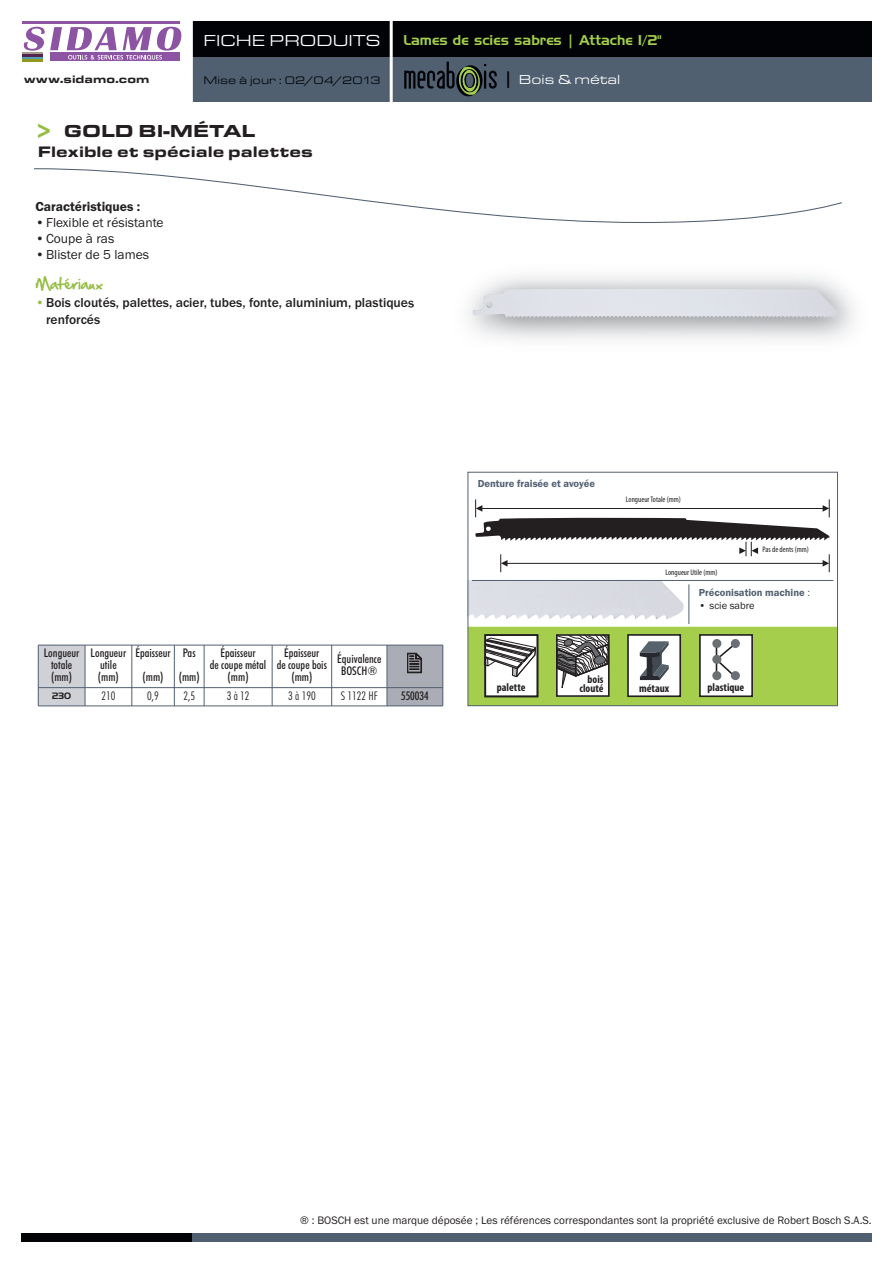
<style>
.page{position:relative;width:893px;height:1263px;background:#fff}
.page>*{position:absolute;margin:0;border:0;box-sizing:border-box;transform-origin:0 0}
.t1{font:18px "Eurostar Black Extended";color:#231f20}
.t2{font:16.5px "Eurostar Regular Extended";color:#fff}
.t3{font:15.75px "Eurostar Black Extended";color:#231f20}
.t4{font:13.8px "Handel Gothic BT";color:#a4ce4c}
.t5{font:500 13.5px/16.2px "Franklin Gothic";color:#231f20}
.t6{font:13.5px "Franklin Gothic";color:#231f20}
.t7{font:600 13.5px "Franklin Gothic";color:#231f20}
.t8{font:13.5px "Eurostar Regular Extended";color:#fff}
.t9{font:13.5px "Hand Of Sean";color:#95bd45}
.t10{font:500 condensed 12px/12px "Futura BT";color:#231f20;text-align:center}
.t11{font:300 condensed 12px "Futura BT";color:#231f20}
.t12{font:11.25px "Franklin Gothic";color:#231f20}
.t13{font:700 condensed 11.25px/9.1px "Myriad Pro";color:#231f20;text-align:right}
.t14{font:11.25px "Eurostar Regular Extended";color:#010307}
.t15{font:11.25px "Eurostar Black Extended";color:#231f20}
.t16{font:600 10.5px "Franklin Gothic";color:#516071}
.t17{font:10.5px "Franklin Gothic";color:#231f20}
.t18{font:9px "Handel Gothic BT";color:#231f20}
.t19{font:condensed 8.1px "Myriad Pro";color:#231f20}
.s1{font-size:27px;color:#95bd45}
.s2{font-family:"Handel Gothic BT";font-size:16.5px;color:#010307}
.s3{font-family:"Handel Gothic BT";font-size:16.5px;color:#516071}
.s4{font-weight:400;color:#95bd45}
.s5{font-weight:400}
</style>
<div class="page">
<div style="left:191px;top:21px;width:681px;height:47px;background:#010307"></div>
<div style="left:191px;top:57px;width:681px;height:45px;background:#516071"></div>
<hr style="left:390px;top:21px;width:3px;height:81px;background:#fff">
<hr style="left:190px;top:21px;width:3px;height:81px;background:#fff">
<svg style="left:34px;top:168px;width:808px;height:55px"></svg>
<img style="left:408px;top:276px;width:446px;height:64px">
<img style="left:487px;top:301px;width:177px;height:17px">
<svg style="left:404px;top:62px;width:93px;height:35px"></svg>
<div style="left:468px;top:627px;width:370px;height:79px;background:#a4ce4c"></div>
<hr style="left:689px;top:584px;width:1px;height:40px;background:#516071">
<hr style="left:472px;top:580px;width:361px;height:1px;background:#516071">
<div style="left:468px;top:472px;width:370px;height:234px;border:1px solid #516071"></div>
<div style="left:485px;top:635px;width:52px;height:61px;background:#fff"></div>
<svg style="left:487px;top:638px;width:48px;height:40px"></svg>
<div style="left:484px;top:634px;width:54px;height:63px;border:2px solid #231f20"></div>
<div style="left:556px;top:634px;width:54px;height:63px;border:2px solid #231f20"></div>
<svg style="left:556px;top:634px;width:54px;height:59px"></svg>
<div style="left:628px;top:635px;width:52px;height:61px;background:#fff"></div>
<div style="left:627px;top:634px;width:54px;height:63px;border:2px solid #231f20"></div>
<svg style="left:640px;top:641px;width:29px;height:39px"></svg>
<div style="left:700px;top:635px;width:52px;height:61px;background:#fff"></div>
<div style="left:699px;top:634px;width:54px;height:63px;border:2px solid #231f20"></div>
<svg style="left:715px;top:640px;width:18px;height:40px"></svg>
<div style="left:713px;top:640px;width:7px;height:7px;background:#6c6f74;border-radius:50%"></div>
<div style="left:712px;top:639px;width:9px;height:9px;border:2px solid #6c6f74;border-radius:50%"></div>
<div style="left:713px;top:656px;width:7px;height:7px;background:#6c6f74;border-radius:50%"></div>
<div style="left:712px;top:655px;width:9px;height:9px;border:2px solid #6c6f74;border-radius:50%"></div>
<div style="left:713px;top:672px;width:7px;height:7px;background:#6c6f74;border-radius:50%"></div>
<div style="left:712px;top:671px;width:9px;height:9px;border:2px solid #6c6f74;border-radius:50%"></div>
<div style="left:732px;top:640px;width:7px;height:7px;background:#6c6f74;border-radius:50%"></div>
<div style="left:731px;top:639px;width:9px;height:9px;border:2px solid #6c6f74;border-radius:50%"></div>
<div style="left:732px;top:672px;width:7px;height:7px;background:#6c6f74;border-radius:50%"></div>
<div style="left:731px;top:671px;width:9px;height:9px;border:2px solid #6c6f74;border-radius:50%"></div>
<div style="left:191px;top:1233px;width:681px;height:9px;background:#516071"></div>
<div style="left:21px;top:1233px;width:170px;height:9px;background:#010307"></div>
<svg style="left:475px;top:499px;width:355px;height:73px"></svg>
<div style="left:38px;top:645px;width:47px;height:43px;background:#d0d1d7"></div>
<div style="left:387px;top:645px;width:56px;height:43px;background:#abadb6"></div>
<svg style="left:407px;top:653px;width:15px;height:20px"></svg>
<div style="left:38px;top:688px;width:47px;height:18px;background:#d0d1d7"></div>
<div style="left:387px;top:688px;width:56px;height:18px;background:#abadb6"></div>
<hr style="left:38px;top:645px;width:1px;height:61px;background:#516071">
<hr style="left:85px;top:645px;width:1px;height:61px;background:#516071">
<hr style="left:132px;top:645px;width:1px;height:61px;background:#516071">
<hr style="left:174px;top:645px;width:1px;height:61px;background:#516071">
<hr style="left:204px;top:645px;width:1px;height:61px;background:#516071">
<hr style="left:272px;top:645px;width:1px;height:61px;background:#516071">
<hr style="left:331px;top:645px;width:1px;height:61px;background:#516071">
<hr style="left:387px;top:645px;width:1px;height:61px;background:#516071">
<hr style="left:443px;top:645px;width:1px;height:61px;background:#516071">
<hr style="left:38px;top:645px;width:405px;height:1px;background:#516071">
<hr style="left:38px;top:687px;width:405px;height:1px;background:#516071">
<hr style="left:38px;top:706px;width:405px;height:1px;background:#516071">
<hr style="left:23px;top:22px;width:157px;height:2px;background:#8c54a2">
<div style="left:50px;top:53px;width:130px;height:8px;background:#8c54a2"></div>
<svg style="left:23px;top:27px;width:158px;height:33px"></svg>
<hr style="left:23px;top:53px;width:20px;height:2px;background:#a5978a">
<hr style="left:23px;top:55px;width:20px;height:2px;background:#552350">
<hr style="left:23px;top:57px;width:20px;height:2px;background:#539db5">
<hr style="left:23px;top:59px;width:20px;height:2px;background:#92991a">
<p class="t15" style="left:24px;top:72px;width:127px">www.sidamo.com</p>
<h2 class="t2" style="left:203px;top:30px;width:178px">FICHE PRODUITS</h2>
<p class="t14" style="left:203px;top:73px;width:179px">Mise à jour : 02/04/2013</p>
<h1 class="t1" style="left:31px;top:120px;width:226px"><span class="s1">&gt;</span> GOLD BI-MÉTAL</h1>
<h3 class="t3" style="left:38px;top:142px;width:277px">Flexible et spéciale palettes</h3>
<p class="t4" style="left:403px;top:32px;width:260px">Lames de scies sabres | Attache 1/2"</p>
<p class="t8" style="left:504px;top:71px;width:132px"><span class="s2">|</span> Bois &amp; métal <span class="s3">|</span></p>
<p class="t7" style="left:36px;top:198px;width:106px">Caractéristiques :</p>
<p class="t6" style="left:36px;top:214px;width:130px">•Flexible et résistante</p>
<p class="t6" style="left:36px;top:231px;width:80px">•Coupe à ras</p>
<p class="t6" style="left:36px;top:247px;width:115px">•Blister de 5 lames</p>
<p class="t9" style="left:36px;top:272px;width:69px">Matériaux</p>
<p class="t5" style="left:46px;top:295px;width:369px;text-indent:-11px"><span class="s4">•</span>Bois cloutés, palettes, acier, tubes, fonte, aluminium, plastiques renforcés</p>
<p class="t10" style="left:44px;top:647px;width:37px">Longueur totale (mm)</p>
<p class="t10" style="left:91px;top:647px;width:37px">Longueur utile (mm)</p>
<p class="t10" style="left:135px;top:641px;width:37px;line-height:24px">Épaisseur (mm)</p>
<p class="t10" style="left:179px;top:641px;width:22px;line-height:24px">Pas (mm)</p>
<p class="t10" style="left:210px;top:647px;width:58px">Épaisseur<br>de coupe métal (mm)</p>
<p class="t10" style="left:277px;top:647px;width:52px">Épaisseur<br>de coupe bois (mm)</p>
<p class="t10" style="left:337px;top:653px;width:46px">Équivalence<br>BOSCH®</p>
<p class="t18" style="left:52px;top:691px;width:20px">230</p>
<p class="t11" style="left:101px;top:689px;width:16px">210</p>
<p class="t11" style="left:147px;top:689px;width:13px">0,9</p>
<p class="t11" style="left:183px;top:689px;width:13px">2,5</p>
<p class="t11" style="left:227px;top:689px;width:24px">3à12</p>
<p class="t11" style="left:288px;top:689px;width:29px">3à190</p>
<p class="t11" style="left:341px;top:689px;width:38px">S 1122 HF</p>
<p class="t10" style="left:401px;top:690px;width:29px">550034</p>
<p class="t16" style="left:478px;top:477px;width:119px">Denture fraisée et avoyée</p>
<p class="t19" style="left:626px;top:496px;width:57px">LongueurTotale (mm)</p>
<p class="t19" style="left:665px;top:569px;width:54px">Longueur Utile (mm)</p>
<p class="t19" style="left:763px;top:547px;width:48px">Pas de dents (mm)</p>
<p class="t16" style="left:699px;top:586px;width:113px">Préconisation machine <span class="s5">:</span></p>
<p class="t17" style="left:699px;top:599px;width:57px">• scie sabre</p>
<p class="t13" style="left:497px;top:684px;width:30px">palette</p>
<p class="t13" style="left:579px;top:675px;width:26px">bois clouté</p>
<p class="t13" style="left:639px;top:684px;width:32px">métaux</p>
<p class="t13" style="left:708px;top:683px;width:38px">plastique</p>
<p class="t12" style="left:300px;top:1213px;width:573px">® : BOSCH est une marque déposée ; Les références correspondantes sont la propriété exclusive de Robert Bosch S.A.S.</p>
</div>
